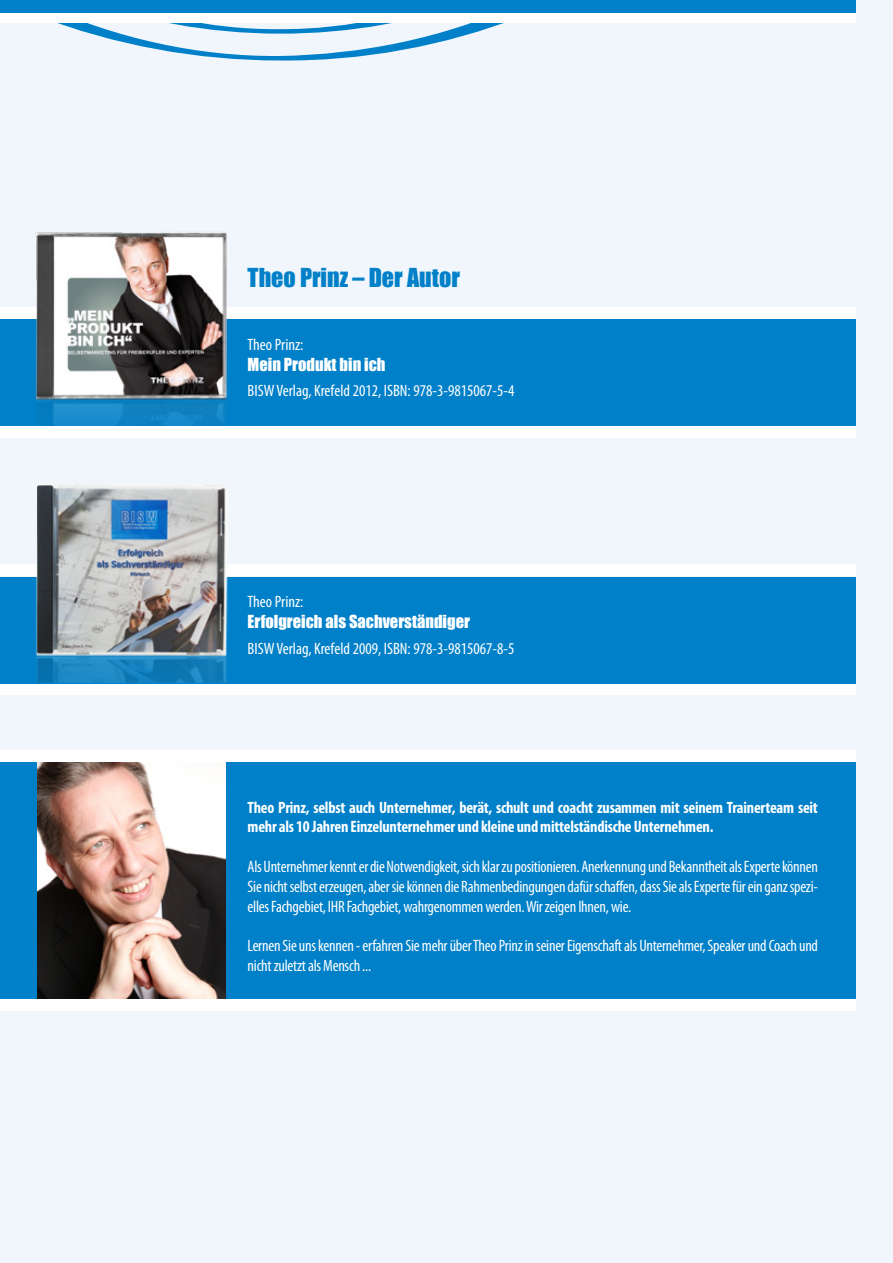
<style>
.page{position:relative;width:893px;height:1263px;background:#f0f6fc}
.page>*{position:absolute;margin:0;border:0;box-sizing:border-box;transform-origin:0 0}
.t1{font:24px "Impact";color:#0080c8}
.t2{font:condensed 16.5px/19.8px "Myriad Pro";letter-spacing:-.015em;color:#fff;text-align:justify}
.t3{font:700 condensed 16.5px/19.8px "Myriad Pro";letter-spacing:-.015em;color:#fff}
.t4{font:16.5px "Impact";color:#fff}
</style>
<div class="page">
<svg style="left:57px;top:23px;width:447px;height:38px"></svg>
<div style="left:0;top:12px;width:855px;height:11px;background:#fff"></div>
<div style="left:0;top:426px;width:855px;height:12px;background:#fff"></div>
<div style="left:0;top:683px;width:855px;height:12px;background:#fff"></div>
<div style="left:0;top:307px;width:855px;height:12px;background:#fff"></div>
<div style="left:0;top:565px;width:855px;height:11px;background:#fff"></div>
<div style="left:0;top:999px;width:855px;height:11px;background:#fff"></div>
<div style="left:0;top:0;width:855px;height:13px;background:#0080c8"></div>
<div style="left:0;top:319px;width:855px;height:107px;background:#0080c8"></div>
<div style="left:0;top:577px;width:855px;height:106px;background:#0080c8"></div>
<div style="left:0;top:762px;width:855px;height:237px;background:#0080c8"></div>
<img style="left:38px;top:762px;width:187px;height:237px">
<div style="left:0;top:750px;width:855px;height:12px;background:#fff"></div>
<img style="left:0;top:484px;width:300px;height:199px">
<img style="left:35px;top:232px;width:192px;height:194px">
<h1 class="t1" style="left:248px;top:259px;width:214px">Theo Prinz – Der Autor</h1>
<p class="t2" style="left:248px;top:334px;width:57px">Theo Prinz:</p>
<p class="t4" style="left:248px;top:351px;width:139px">Mein Produkt bin ich</p>
<p class="t2" style="left:248px;top:381px;width:268px">BISW Verlag, Krefeld 2012, ISBN: 978-3-9815067-5-4</p>
<p class="t2" style="left:248px;top:591px;width:57px">Theo Prinz:</p>
<p class="t4" style="left:248px;top:609px;width:224px">Erfolgreich als Sachverständiger</p>
<p class="t2" style="left:248px;top:638px;width:268px">BISW Verlag, Krefeld 2009, ISBN: 978-3-9815067-8-5</p>
<p class="t3" style="left:248px;top:797px;width:572px">Theo Prinz, selbst auch Unternehmer, berät, schult und coacht zusammen mit seinem Trainerteam seit mehr als 10 Jahren Einzelunternehmer und kleine und mittelständische Unternehmen.</p>
<p class="t2" style="left:248px;top:856px;width:572px">Als Unternehmer kennt er die Notwendigkeit, sich klar zu positionieren. Anerkennung und Bekanntheit als Experte können Sie nicht selbst erzeugen, aber sie können die Rahmenbedingungen dafür schaffen, dass Sie als Experte für ein ganz spezi&shy;elles Fachgebiet, IHR Fachgebiet, wahrgenommen werden. Wir zeigen Ihnen, wie.</p>
<p class="t2" style="left:248px;top:935px;width:572px">Lernen Sie uns kennen - erfahren Sie mehr über Theo Prinz in seiner Eigenschaft als Unternehmer, Speaker und Coach und nicht zuletzt als Mensch ...</p>
</div>
